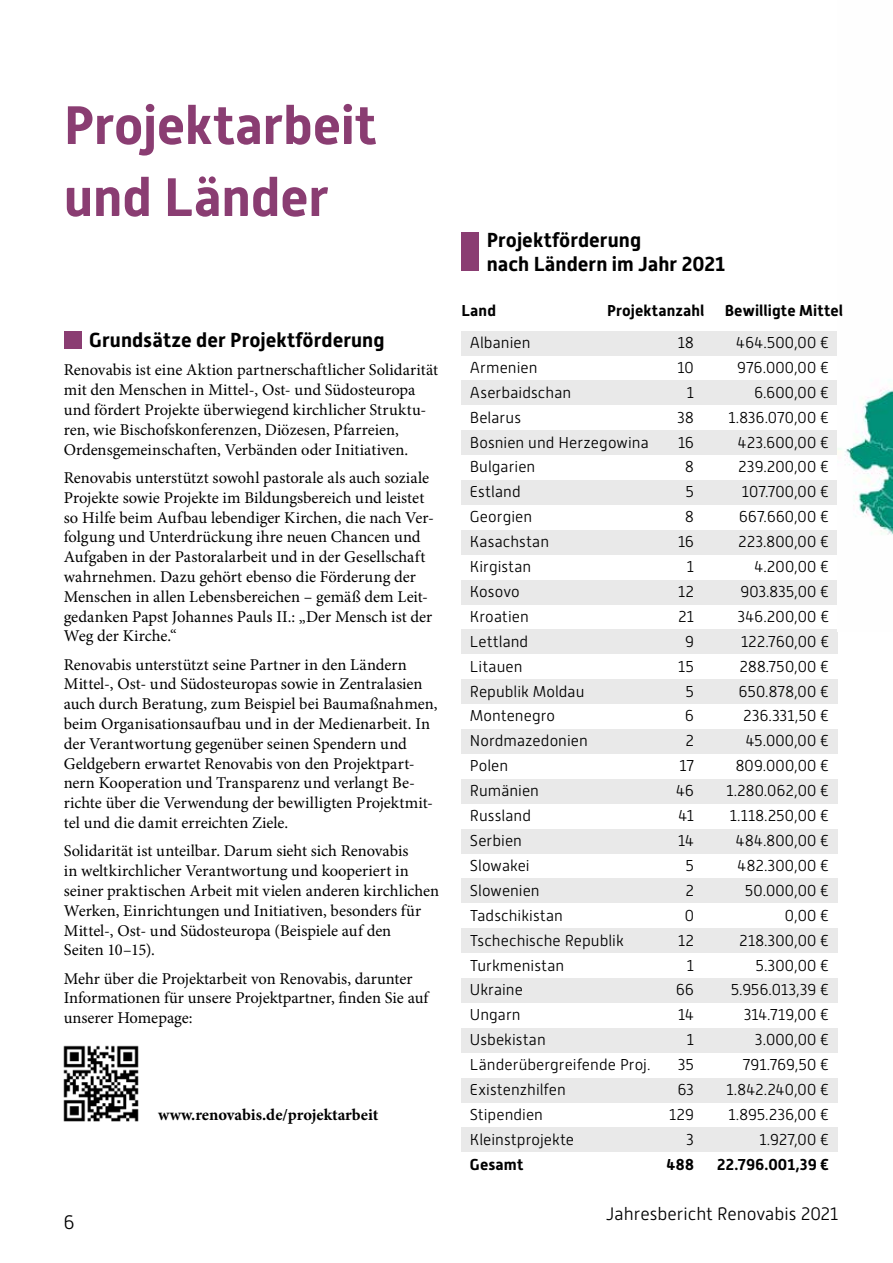
<style>
.page{position:relative;width:893px;height:1263px;background:#fff}
.page>*{position:absolute;margin:0;border:0;box-sizing:border-box;transform-origin:0 0}
.t1{font:700 54px/72px "Alwyn New";letter-spacing:-.005em;color:#8a3d72}
.t2{font:700 20.25px/24px "Alwyn New";color:#000}
.t3{font:300 19.5px "Alwyn New";color:#000}
.t4{font:300 18px "Alwyn New";color:#000}
.t5{font:16.5px/19.8px "Minion Pro";color:#000}
.t6{font:700 16.5px "Minion Pro";letter-spacing:-.005em;color:#000}
.t7{font:300 15.75px "Alwyn New";letter-spacing:.005em;color:#000}
.t8{font:700 15.75px "Alwyn New";letter-spacing:.01em;color:#000}
</style>
<div class="page">
<div style="left:461px;top:331px;width:377px;height:24px;background:#e9e9e9"></div>
<div style="left:461px;top:380px;width:377px;height:25px;background:#e9e9e9"></div>
<div style="left:461px;top:430px;width:377px;height:25px;background:#e9e9e9"></div>
<div style="left:461px;top:480px;width:377px;height:25px;background:#e9e9e9"></div>
<div style="left:461px;top:530px;width:377px;height:25px;background:#e9e9e9"></div>
<div style="left:461px;top:580px;width:377px;height:24px;background:#e9e9e9"></div>
<div style="left:461px;top:629px;width:377px;height:25px;background:#e9e9e9"></div>
<div style="left:461px;top:679px;width:377px;height:25px;background:#e9e9e9"></div>
<div style="left:461px;top:729px;width:377px;height:25px;background:#e9e9e9"></div>
<div style="left:461px;top:779px;width:377px;height:25px;background:#e9e9e9"></div>
<div style="left:461px;top:829px;width:377px;height:24px;background:#e9e9e9"></div>
<div style="left:461px;top:878px;width:377px;height:25px;background:#e9e9e9"></div>
<div style="left:461px;top:928px;width:377px;height:25px;background:#e9e9e9"></div>
<div style="left:461px;top:978px;width:377px;height:25px;background:#e9e9e9"></div>
<div style="left:461px;top:1028px;width:377px;height:25px;background:#e9e9e9"></div>
<div style="left:461px;top:1078px;width:377px;height:24px;background:#e9e9e9"></div>
<div style="left:461px;top:1127px;width:377px;height:25px;background:#e9e9e9"></div>
<img style="left:838px;top:380px;width:55px;height:155px">
<div style="left:64px;top:332px;width:18px;height:17px;background:#8a3d72"></div>
<div style="left:461px;top:233px;width:18px;height:38px;background:#8a3d72"></div>
<img style="left:63px;top:1045px;width:76px;height:77px">
<h1 class="t1" style="left:64px;top:89px;width:314px">Projektarbeit und Länder</h1>
<p class="t2" style="left:89px;top:328px;width:297px">Grundsätze der Projektförderung</p>
<p class="t5" style="left:64px;top:360px;width:376px">Renovabis ist eine Aktion partnerschaftlicher Solidarität mit den Menschen in Mittel-, Ost- und Südosteuropa und fördert Projekte überwiegend kirchlicher Struktu&shy;ren, wie Bischofskonferenzen, Diözesen, Pfarreien, Ordensgemeinschaften, Verbänden oder Initiativen.</p>
<p class="t5" style="left:64px;top:468px;width:372px">Renovabis unterstützt sowohl pastorale als auch soziale Projekte sowie Projekte im Bildungsbereich und leistet so Hilfe beim Aufbau lebendiger Kirchen, die nach Ver&shy;folgung und Unterdrückung ihre neuen Chancen und Aufgaben in der Pastoralarbeit und in der Gesellschaft wahrnehmen. Dazu gehört ebenso die Förderung der Menschen in allen Lebensbereichen – gemäß dem Leit&shy;gedanken Papst Johannes Pauls II.: „Der Mensch ist der Weg der Kirche.“</p>
<p class="t5" style="left:64px;top:654px;width:375px">Renovabis unterstützt seine Partner in den Ländern Mittel-, Ost- und Südosteuropas sowie in Zentralasien auch durch Beratung, zum Beispiel bei Baumaßnahmen, beim Organisationsaufbau und in der Medienarbeit. In der Verantwortung gegenüber seinen Spendern und Geldgebern erwartet Renovabis von den Projektpart&shy;nern Kooperation und Transparenz und verlangt Be&shy;richte über die Verwendung der bewilligten Projektmit&shy;tel und die damit erreichten Ziele.</p>
<p class="t5" style="left:64px;top:841px;width:377px">Solidarität ist unteilbar. Darum sieht sich Renovabis<br>in weltkirchlicher Verantwortung und kooperiert in seiner praktischen Arbeit mit vielen anderen kirchlichen Werken, Einrichtungen und Initiativen, besonders für Mittel-, Ost- und Südosteuropa (Beispiele auf den<br>Seiten 10–15).</p>
<p class="t5" style="left:64px;top:968px;width:366px">Mehr über die Projektarbeit von Renovabis, darunter<br>Informationen für unsere Projektpartner, finden Sie auf unserer Homepage:</p>
<p class="t3" style="left:64px;top:1211px;width:12px">6</p>
<p class="t6" style="left:158px;top:1103px;width:222px">www.renovabis.de/projektarbeit</p>
<p class="t2" style="left:487px;top:228px;width:240px">Projektförderung<br>nach Ländern im Jahr 2021</p>
<p class="t8" style="left:461px;top:302px;width:36px">Land</p>
<p class="t8" style="left:607px;top:302px;width:99px">Projektanzahl</p>
<p class="t8" style="left:725px;top:302px;width:120px">Bewilligte Mittel</p>
<p class="t7" style="left:470px;top:334px;width:62px">Albanien</p>
<p class="t7" style="left:678px;top:334px;width:17px">18</p>
<p class="t7" style="left:736px;top:334px;width:94px">464.500,00 €</p>
<p class="t7" style="left:470px;top:359px;width:69px">Armenien</p>
<p class="t7" style="left:678px;top:359px;width:18px">10</p>
<p class="t7" style="left:737px;top:359px;width:93px">976.000,00 €</p>
<p class="t7" style="left:470px;top:384px;width:103px">Aserbaidschan</p>
<p class="t7" style="left:687px;top:384px;width:8px">1</p>
<p class="t7" style="left:754px;top:384px;width:76px">6.600,00 €</p>
<p class="t7" style="left:470px;top:408px;width:53px">Belarus</p>
<p class="t7" style="left:678px;top:408px;width:18px">38</p>
<p class="t7" style="left:728px;top:408px;width:102px">1.836.070,00 €</p>
<p class="t7" style="left:470px;top:433px;width:180px">Bosnien und Herzegowina</p>
<p class="t7" style="left:678px;top:433px;width:17px">16</p>
<p class="t7" style="left:738px;top:433px;width:93px">423.600,00 €</p>
<p class="t7" style="left:470px;top:458px;width:67px">Bulgarien</p>
<p class="t7" style="left:685px;top:458px;width:10px">8</p>
<p class="t7" style="left:738px;top:458px;width:92px">239.200,00 €</p>
<p class="t7" style="left:470px;top:483px;width:52px">Estland</p>
<p class="t7" style="left:686px;top:483px;width:10px">5</p>
<p class="t7" style="left:742px;top:483px;width:88px">107.700,00 €</p>
<p class="t7" style="left:470px;top:508px;width:64px">Georgien</p>
<p class="t7" style="left:685px;top:508px;width:10px">8</p>
<p class="t7" style="left:739px;top:508px;width:91px">667.660,00 €</p>
<p class="t7" style="left:470px;top:533px;width:81px">Kasachstan</p>
<p class="t7" style="left:678px;top:533px;width:17px">16</p>
<p class="t7" style="left:739px;top:533px;width:92px">223.800,00 €</p>
<p class="t7" style="left:470px;top:558px;width:63px">Kirgistan</p>
<p class="t7" style="left:687px;top:558px;width:8px">1</p>
<p class="t7" style="left:754px;top:558px;width:76px">4.200,00 €</p>
<p class="t7" style="left:470px;top:583px;width:51px">Kosovo</p>
<p class="t7" style="left:678px;top:583px;width:17px">12</p>
<p class="t7" style="left:740px;top:583px;width:90px">903.835,00 €</p>
<p class="t7" style="left:470px;top:608px;width:60px">Kroatien</p>
<p class="t7" style="left:679px;top:608px;width:17px">21</p>
<p class="t7" style="left:738px;top:608px;width:93px">346.200,00 €</p>
<p class="t7" style="left:470px;top:633px;width:60px">Lettland</p>
<p class="t7" style="left:685px;top:633px;width:10px">9</p>
<p class="t7" style="left:741px;top:633px;width:89px">122.760,00 €</p>
<p class="t7" style="left:470px;top:657px;width:54px">Litauen</p>
<p class="t7" style="left:678px;top:657px;width:17px">15</p>
<p class="t7" style="left:740px;top:657px;width:91px">288.750,00 €</p>
<p class="t7" style="left:470px;top:682px;width:116px">Republik Moldau</p>
<p class="t7" style="left:686px;top:682px;width:10px">5</p>
<p class="t7" style="left:739px;top:682px;width:92px">650.878,00 €</p>
<p class="t7" style="left:470px;top:707px;width:87px">Montenegro</p>
<p class="t7" style="left:685px;top:707px;width:10px">6</p>
<p class="t7" style="left:743px;top:707px;width:87px">236.331,50 €</p>
<p class="t7" style="left:470px;top:732px;width:119px">Nordmazedonien</p>
<p class="t7" style="left:686px;top:732px;width:10px">2</p>
<p class="t7" style="left:746px;top:732px;width:85px">45.000,00 €</p>
<p class="t7" style="left:470px;top:757px;width:40px">Polen</p>
<p class="t7" style="left:680px;top:757px;width:16px">17</p>
<p class="t7" style="left:736px;top:757px;width:95px">809.000,00 €</p>
<p class="t7" style="left:470px;top:782px;width:71px">Rumänien</p>
<p class="t7" style="left:676px;top:782px;width:19px">46</p>
<p class="t7" style="left:726px;top:782px;width:104px">1.280.062,00 €</p>
<p class="t7" style="left:470px;top:807px;width:63px">Russland</p>
<p class="t7" style="left:678px;top:807px;width:17px">41</p>
<p class="t7" style="left:730px;top:807px;width:101px">1.118.250,00 €</p>
<p class="t7" style="left:470px;top:832px;width:54px">Serbien</p>
<p class="t7" style="left:678px;top:832px;width:17px">14</p>
<p class="t7" style="left:736px;top:832px;width:94px">484.800,00 €</p>
<p class="t7" style="left:470px;top:857px;width:61px">Slowakei</p>
<p class="t7" style="left:686px;top:857px;width:10px">5</p>
<p class="t7" style="left:737px;top:857px;width:93px">482.300,00 €</p>
<p class="t7" style="left:470px;top:882px;width:71px">Slowenien</p>
<p class="t7" style="left:686px;top:882px;width:10px">2</p>
<p class="t7" style="left:745px;top:882px;width:85px">50.000,00 €</p>
<p class="t7" style="left:470px;top:906px;width:94px">Tadschikistan</p>
<p class="t7" style="left:685px;top:906px;width:11px">0</p>
<p class="t7" style="left:785px;top:906px;width:45px">0,00 €</p>
<p class="t7" style="left:470px;top:931px;width:155px">Tschechische Republik</p>
<p class="t7" style="left:678px;top:931px;width:17px">12</p>
<p class="t7" style="left:740px;top:931px;width:91px">218.300,00 €</p>
<p class="t7" style="left:470px;top:956px;width:96px">Turkmenistan</p>
<p class="t7" style="left:687px;top:956px;width:8px">1</p>
<p class="t7" style="left:756px;top:956px;width:74px">5.300,00 €</p>
<p class="t7" style="left:470px;top:981px;width:55px">Ukraine</p>
<p class="t7" style="left:676px;top:981px;width:19px">66</p>
<p class="t7" style="left:731px;top:981px;width:99px">5.956.013,39 €</p>
<p class="t7" style="left:470px;top:1006px;width:52px">Ungarn</p>
<p class="t7" style="left:678px;top:1006px;width:17px">14</p>
<p class="t7" style="left:744px;top:1006px;width:86px">314.719,00 €</p>
<p class="t7" style="left:470px;top:1031px;width:77px">Usbekistan</p>
<p class="t7" style="left:687px;top:1031px;width:8px">1</p>
<p class="t7" style="left:755px;top:1031px;width:75px">3.000,00 €</p>
<p class="t7" style="left:470px;top:1056px;width:182px">Länderübergreifende Proj.</p>
<p class="t7" style="left:678px;top:1056px;width:17px">35</p>
<p class="t7" style="left:743px;top:1056px;width:88px">791.769,50 €</p>
<p class="t7" style="left:470px;top:1081px;width:97px">Existenzhilfen</p>
<p class="t7" style="left:678px;top:1081px;width:18px">63</p>
<p class="t7" style="left:726px;top:1081px;width:104px">1.842.240,00 €</p>
<p class="t7" style="left:470px;top:1106px;width:75px">Stipendien</p>
<p class="t7" style="left:669px;top:1106px;width:26px">129</p>
<p class="t7" style="left:728px;top:1106px;width:102px">1.895.236,00 €</p>
<p class="t7" style="left:470px;top:1131px;width:106px">Kleinstprojekte</p>
<p class="t7" style="left:687px;top:1131px;width:9px">3</p>
<p class="t7" style="left:759px;top:1131px;width:71px">1.927,00 €</p>
<p class="t8" style="left:470px;top:1155px;width:55px">Gesamt</p>
<p class="t8" style="left:667px;top:1155px;width:29px">488</p>
<p class="t8" style="left:717px;top:1155px;width:113px">22.796.001,39 €</p>
<p class="t4" style="left:606px;top:1204px;width:234px">Jahresbericht Renovabis 2021</p>
</div>
